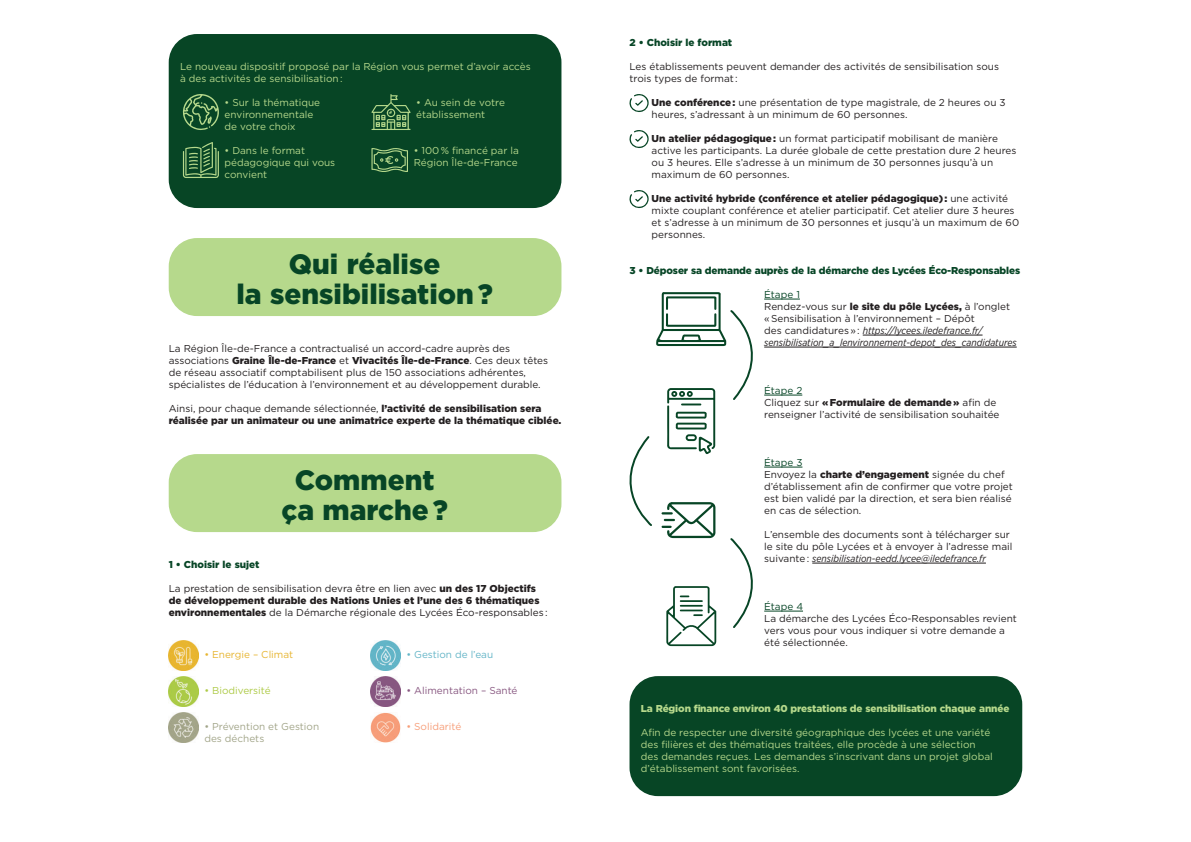
<style>
.page{position:relative;width:1191px;height:842px;background:#fff}
.page>*{position:absolute;margin:0;border:0;box-sizing:border-box;transform-origin:0 0}
.t1{font:900 28px/30px "Gotham";color:#074526;text-align:center}
.t2{font:10px/12px "Gotham";color:#231f20}
.t3{font:10px/12px "Gotham";color:#b6d98c}
.t4{font:italic 10px/12px "Gotham Narrow";color:#231f20}
.t5{font:900 10px/12px "Gotham";color:#231f20}
.t6{font:900 10px "Gotham";letter-spacing:-.01em;color:#074526}
.t7{font:900 10px "Gotham";letter-spacing:-.01em;color:#b6d98c}
.t8{font:10px/12px "Gotham";color:#a2a589}
.t9{font:10px "Gotham";color:#885881}
.t10{font:10px "Gotham";color:#e7b531}
.t11{font:10px "Gotham";color:#64b5c7}
.t12{font:10px "Gotham";color:#adca46}
.t13{font:10px "Gotham";color:#f79e79}
.t14{font:10px "Gotham";color:#074526}
.s1{font-weight:900}
.s2{font-weight:400}
.s3{color:#074526}
.s4{font-family:"Gotham";font-style:normal}
</style>
<div class="page">
<div style="left:169px;top:34px;width:392px;height:174px;background:#074525;border-radius:28px"></div>
<div style="left:629px;top:676px;width:393px;height:120px;background:#074525;border-radius:28px"></div>
<div style="left:169px;top:238px;width:392px;height:78px;background:#b6d98c;border-radius:28px"></div>
<div style="left:169px;top:454px;width:392px;height:78px;background:#b6d98c;border-radius:28px"></div>
<hr style="left:764px;top:299px;width:36px;height:1px;background:#074526">
<hr style="left:862px;top:335px;width:120px;height:1px;background:#231f20">
<hr style="left:764px;top:347px;width:252px;height:1px;background:#231f20">
<hr style="left:764px;top:395px;width:38px;height:1px;background:#074526">
<hr style="left:764px;top:467px;width:38px;height:1px;background:#074526">
<hr style="left:812px;top:563px;width:174px;height:1px;background:#231f20">
<hr style="left:764px;top:611px;width:39px;height:1px;background:#074526">
<svg style="left:629px;top:94px;width:19px;height:18px"></svg>
<svg style="left:629px;top:130px;width:19px;height:18px"></svg>
<svg style="left:629px;top:190px;width:19px;height:18px"></svg>
<svg style="left:182px;top:94px;width:37px;height:36px"></svg>
<svg style="left:183px;top:142px;width:36px;height:36px"></svg>
<svg style="left:371px;top:94px;width:39px;height:36px"></svg>
<svg style="left:371px;top:148px;width:37px;height:24px"></svg>
<svg style="left:629px;top:292px;width:146px;height:354px"></svg>
<img style="left:371px;top:676px;width:30px;height:30px">
<img style="left:169px;top:676px;width:30px;height:30px">
<img style="left:169px;top:712px;width:30px;height:30px">
<img style="left:371px;top:640px;width:30px;height:30px">
<img style="left:169px;top:640px;width:30px;height:30px">
<img style="left:371px;top:712px;width:30px;height:30px">
<p class="t3" style="left:180px;top:60px;width:352px">Le nouveau dispositif proposé par la Région vous permet d’avoir accès à des activités de sensibilisation :</p>
<p class="t3" style="left:225px;top:96px;width:97px">• Sur la thématique environnementale de votre choix</p>
<p class="t3" style="left:225px;top:144px;width:112px">• Dans le format pédagogique qui vous convient</p>
<p class="t3" style="left:416px;top:96px;width:90px">• Au sein de votre établissement</p>
<p class="t3" style="left:414px;top:144px;width:107px">• 100 % financé par la<br>Région Île-de-France</p>
<h1 class="t1" style="left:236px;top:249px;width:258px">Qui réalise<br>la sensibilisation ?</h1>
<p class="t2" style="left:169px;top:342px;width:381px">La Région Île-de-France a contractualisé un accord-cadre auprès des associations <span class="s1">Graine Île-de-France</span> et <span class="s1">Vivacités Île-de-France</span>. Ces deux têtes de réseau associatif comptabilisent plus de 150 associations adhérentes, spécialistes de l’éducation à l’environnement et au développement durable.</p>
<p class="t5" style="left:169px;top:402px;width:394px"><span class="s2">Ainsi, pour chaque demande sélectionnée,</span> l’activité de sensibilisation sera réalisée par un animateur ou une animatrice experte de la thématique ciblée.</p>
<h1 class="t1" style="left:281px;top:465px;width:168px">Comment ça marche ?</h1>
<p class="t6" style="left:169px;top:558px;width:92px">1 • Choisir le sujet</p>
<p class="t2" style="left:169px;top:582px;width:380px">La prestation de sensibilisation devra être en lien avec <span class="s1">un des 17 Objectifs de développement durable des Nations Unies et l’une des 6 thématiques environnementales</span> de la Démarche régionale des Lycées Éco-responsables :</p>
<p class="t10" style="left:204px;top:648px;width:90px">• Energie – Climat</p>
<p class="t12" style="left:204px;top:684px;width:68px">• Biodiversité</p>
<p class="t8" style="left:204px;top:720px;width:116px">• Prévention et Gestion des déchets</p>
<p class="t11" style="left:406px;top:648px;width:88px">• Gestion de l’eau</p>
<p class="t9" style="left:406px;top:684px;width:113px">• Alimentation – Santé</p>
<p class="t13" style="left:406px;top:720px;width:56px">• Solidarité</p>
<p class="t6" style="left:629px;top:36px;width:104px">2 • Choisir le format</p>
<p class="t2" style="left:629px;top:60px;width:371px">Les établissements peuvent demander des activités de sensibilisation sous trois types de format :</p>
<p class="t2" style="left:651px;top:96px;width:355px"><span class="s1">Une conférence :</span> une présentation de type magistrale, de 2 heures ou 3 heures, s’adressant à un minimum de 60 personnes.</p>
<p class="t2" style="left:651px;top:132px;width:366px"><span class="s1">Un atelier pédagogique :</span> un format participatif mobilisant de manière active les participants. La durée globale de cette prestation dure 2 heures ou 3 heures. Elle s’adresse à un minimum de 30 personnes jusqu’à un maximum de 60 personnes.</p>
<p class="t2" style="left:651px;top:192px;width:369px"><span class="s1">Une activité hybride (conférence et atelier pédagogique) :</span> une activité mixte couplant conférence et atelier participatif. Cet atelier dure 3 heures et s’adresse à un minimum de 30 personnes et jusqu’à un maximum de 60 personnes.</p>
<p class="t6" style="left:629px;top:264px;width:392px">3 • Déposer sa demande auprès de la démarche des Lycées Éco-Responsables</p>
<p class="t2" style="left:764px;top:288px;width:247px"><span class="s3">Étape 1<br></span>Rendez-vous sur <span class="s1">le site du pôle Lycées,</span> à l’onglet « Sensibilisation à l’environnement – Dépôt</p>
<p class="t4" style="left:764px;top:324px;width:254px"><span class="s4">des candidatures » :</span> https://lycees.iledefrance.fr/ sensibilisation_a_lenvironnement-depot_des_candidatures</p>
<p class="t2" style="left:764px;top:384px;width:237px"><span class="s3">Étape 2<br></span>Cliquez sur <span class="s1">« Formulaire de demande »</span> afin de renseigner l’activité de sensibilisation souhaitée</p>
<p class="t2" style="left:764px;top:456px;width:250px"><span class="s3">Étape 3<br></span>Envoyez la <span class="s1">charte d’engagement</span> signée du chef d’établissement afin de confirmer que votre projet est bien validé par la direction, et sera bien réalisé en cas de sélection.</p>
<p class="t2" style="left:764px;top:528px;width:250px">L’ensemble des documents sont à télécharger sur le site du pôle Lycées et à envoyer à l’adresse mail</p>
<p class="t4" style="left:764px;top:552px;width:223px"><span class="s4">suivante :</span> sensibilisation-eedd.lycee@iledefrance.fr</p>
<p class="t14" style="left:764px;top:600px;width:40px">Étape 4</p>
<p class="t2" style="left:764px;top:612px;width:254px">La démarche des Lycées Éco-Responsables revient vers vous pour vous indiquer si votre demande a été sélectionnée.</p>
<p class="t7" style="left:641px;top:702px;width:370px">La Région finance environ 40 prestations de sensibilisation chaque année</p>
<p class="t3" style="left:641px;top:726px;width:353px">Afin de respecter une diversité géographique des lycées et une variété des filières et des thématiques traitées, elle procède à une sélection des demandes reçues. Les demandes s’inscrivant dans un projet global d’établissement sont favorisées.</p>
</div>
